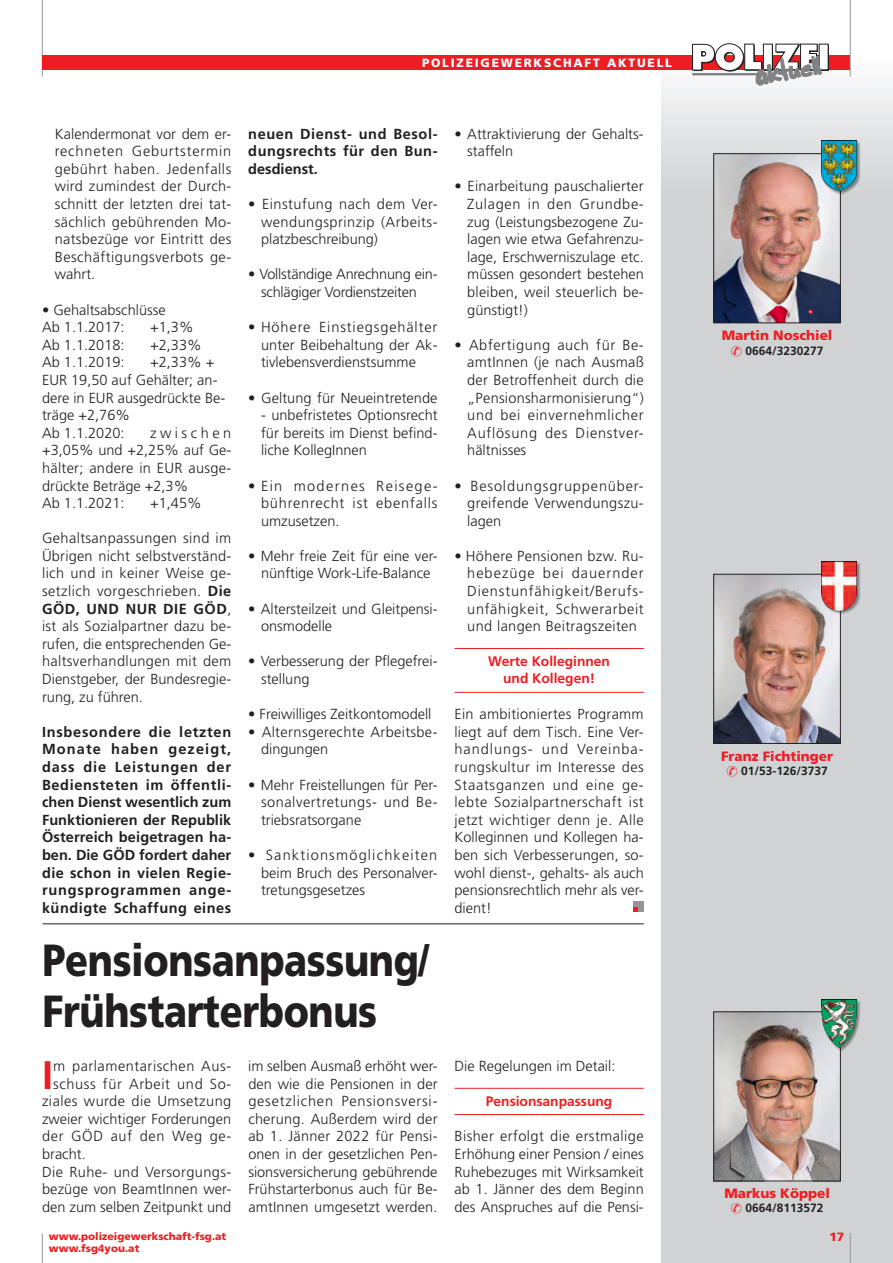
<style>
.page{position:relative;width:893px;height:1263px;background:#fff}
.page>*{position:absolute;margin:0;border:0;box-sizing:border-box;transform-origin:0 0}
.t1{font:900 45px/51px "Frutiger";letter-spacing:-.01em;color:#231f20;scale:.84 1}
.t2{font:700 39.75px "Frutiger";color:#ee1d23}
.t3{font:300 14.55px/17.5px "Frutiger";color:#231f20;text-align:justify}
.t4{font:700 14.55px/17.5px "Frutiger";letter-spacing:.035em;color:#231f20;text-align:justify}
.t5{font:300 14.55px "Frutiger";letter-spacing:.03em;color:#231f20}
.t6{font:300 14.55px/17.5px "Frutiger";letter-spacing:.025em;color:#231f20}
.t7{font:300 14.55px "Frutiger";letter-spacing:.035em;color:#231f20}
.t8{font:300 14.55px "Frutiger";letter-spacing:.04em;color:#231f20}
.t9{font:300 14.55px "Frutiger";letter-spacing:.045em;color:#231f20}
.t10{font:700 13.8px/17.5px "Frutiger";color:#ee1d23;text-align:center}
.t11{font:900 13.5px "Frutiger";color:#ee1d23}
.t12{font:700 12px "Frutiger";color:#231f20}
.t13{font:900 12px "Frutiger";letter-spacing:.15em;color:#fff}
.t14{font:900 12px "Frutiger";color:#ee1d23}
.t15{font:900 10.5px/12px "Frutiger";color:#ee1d23}
.s1{font-weight:700}
</style>
<div class="page">
<hr style="left:42px;top:1233px;width:1px;height:30px;background:#939598">
<div style="left:661px;top:55px;width:232px;height:140px;background:linear-gradient(to bottom,#fefefe,#d1d2d4)"></div>
<div style="left:661px;top:195px;width:232px;height:1068px;background:#d1d2d4"></div>
<img style="left:715px;top:155px;width:124px;height:166px">
<div style="left:713px;top:153px;width:128px;height:170px;border:1px solid #231f20"></div>
<img style="left:715px;top:1013px;width:124px;height:166px">
<div style="left:713px;top:1011px;width:128px;height:170px;border:1px solid #231f20"></div>
<img style="left:715px;top:576px;width:124px;height:166px">
<div style="left:713px;top:574px;width:128px;height:170px;border:1px solid #231f20"></div>
<div style="left:821px;top:140px;width:40px;height:55px;background:#231f20;opacity:.5"></div>
<img style="left:821px;top:140px;width:35px;height:51px">
<div style="left:821px;top:999px;width:40px;height:53px;background:#231f20;opacity:.5"></div>
<img style="left:821px;top:999px;width:35px;height:48px">
<div style="left:821px;top:561px;width:40px;height:54px;background:#231f20;opacity:.5"></div>
<img style="left:821px;top:562px;width:35px;height:49px">
<hr style="left:42px;top:0;width:1px;height:77px;background:#939598">
<div style="left:42px;top:55px;width:808px;height:15px;background:#ee1d23"></div>
<div style="left:820px;top:45px;width:9px;height:26px;background:#231f20"></div>
<div style="left:819px;top:44px;width:9px;height:26px;background:#fff"></div>
<svg style="left:692px;top:43px;width:130px;height:42px"></svg>
<hr style="left:850px;top:0;width:1px;height:77px;background:#939598">
<hr style="left:850px;top:1233px;width:1px;height:30px;background:#939598">
<hr style="left:455px;top:648px;width:189px;height:1px;background:#ee1d23">
<hr style="left:455px;top:692px;width:189px;height:1px;background:#ee1d23">
<hr style="left:455px;top:1088px;width:189px;height:1px;background:#ee1d23">
<hr style="left:455px;top:1114px;width:189px;height:1px;background:#ee1d23">
<hr style="left:43px;top:923px;width:601px;height:1px;background:#231f20">
<div style="left:633px;top:901px;width:11px;height:11px;background:#939598"></div>
<svg style="left:633px;top:907px;width:5px;height:5px"></svg>
<p class="t13" style="left:422px;top:56px;width:251px">POLIZEIGEWERKSCHAFT AKTUELL</p>
<p class="t3" style="left:55px;top:125px;width:178px">Kalendermonat vor dem er&shy;rechneten Geburtstermin gebührt haben. Jedenfalls wird zumindest der Durch&shy;schnitt der letzten drei tat&shy;sächlich gebührenden Mo&shy;natsbezüge vor Eintritt des Beschäftigungsverbots ge&shy;wahrt.</p>
<p class="t3" style="left:42px;top:301px;width:125px">• Gehaltsabschlüsse<br>Ab 1.1.2017:</p>
<p class="t3" style="left:150px;top:319px;width:45px">+1,3%</p>
<p class="t3" style="left:42px;top:336px;width:84px">Ab 1.1.2018:</p>
<p class="t3" style="left:150px;top:336px;width:53px">+2,33%</p>
<p class="t3" style="left:42px;top:354px;width:84px">Ab 1.1.2019:</p>
<p class="t3" style="left:42px;top:354px;width:185px;text-align:left;text-indent:108px">+2,33% +<br>EUR 19,50 auf Gehälter; an&shy;dere in EUR ausgedrückte Be&shy;träge +2,76%<br>Ab 1.1.2020:</p>
<p class="t3" style="left:42px;top:424px;width:191px;text-align:left;text-indent:108px">zwischen +3,05% und +2,25% auf Ge&shy;hälter; andere in EUR ausge&shy;drückte Beträge +2,3%<br>Ab 1.1.2021:</p>
<p class="t3" style="left:150px;top:494px;width:53px">+1,45%</p>
<p class="t3" style="left:42px;top:530px;width:191px">Gehaltsanpassungen sind im Übrigen nicht selbstverständ&shy;lich und in keiner Weise ge&shy;setzlich vorgeschrieben. <span class="s1">Die GÖD, UND NUR DIE GÖD</span>, ist als Sozialpartner dazu be&shy;rufen, die entsprechenden Ge&shy;haltsverhandlungen mit dem Dienstgeber, der Bundesregie&shy;rung, zu führen.</p>
<p class="t4" style="left:42px;top:723px;width:191px">Insbesondere die letzten Monate haben gezeigt, dass die Leistungen der Bediensteten im öffentli&shy;chen Dienst wesentlich zum Funktionieren der Republik Österreich beigetragen ha&shy;ben. Die GÖD fordert daher die schon in vielen Regie&shy;rungsprogrammen ange&shy;kündigte Schaffung eines</p>
<p class="t4" style="left:248px;top:125px;width:191px">neuen Dienst- und Besol&shy;dungsrechts für den Bun&shy;desdienst.</p>
<p class="t3" style="left:261px;top:195px;width:178px;text-indent:-13px">• Einstufung nach dem Ver&shy;wendungsprinzip (Arbeits&shy;platzbeschreibung)</p>
<p class="t3" style="left:248px;top:266px;width:191px;text-align:center">• Vollständige Anrechnung ein&shy;schlägiger Vordienstzeiten</p>
<p class="t3" style="left:261px;top:319px;width:178px;text-indent:-13px">• Höhere Einstiegsgehälter unter Beibehaltung der Ak&shy;tivlebensverdienstsumme</p>
<p class="t3" style="left:248px;top:389px;width:191px">• Geltung für Neueintretende</p>
<p class="t3" style="left:261px;top:407px;width:178px">- unbefristetes Optionsrecht für bereits im Dienst befind&shy;liche KollegInnen</p>
<p class="t3" style="left:261px;top:477px;width:178px;text-indent:-13px">• Ein modernes Reisege&shy;bührenrecht ist ebenfalls umzusetzen.</p>
<p class="t3" style="left:248px;top:547px;width:191px;text-align:center">• Mehr freie Zeit für eine ver&shy;nünftige Work-Life-Balance</p>
<p class="t3" style="left:261px;top:600px;width:178px;text-indent:-13px">• Altersteilzeit und Gleitpensi&shy;onsmodelle</p>
<p class="t3" style="left:261px;top:653px;width:178px;text-indent:-13px">• Verbesserung der Pflegefrei&shy;stellung</p>
<p class="t3" style="left:248px;top:706px;width:185px">• Freiwilliges Zeitkontomodell</p>
<p class="t6" style="left:261px;top:723px;width:178px;text-indent:-13px">• Alternsgerechte Arbeitsbe&shy;dingungen</p>
<p class="t3" style="left:261px;top:776px;width:178px;text-indent:-13px">• Mehr Freistellungen für Per&shy;sonalvertretungs- und Be&shy;triebsratsorgane</p>
<p class="t3" style="left:261px;top:846px;width:178px;text-indent:-13px">• Sanktionsmöglichkeiten beim Bruch des Personalver&shy;tretungsgesetzes</p>
<p class="t3" style="left:467px;top:125px;width:178px;text-indent:-13px">• Attraktivierung der Gehalts&shy;staffeln</p>
<p class="t3" style="left:467px;top:178px;width:178px;text-indent:-13px">• Einarbeitung pauschalierter Zulagen in den Grundbe&shy;zug (Leistungsbezogene Zu&shy;lagen wie etwa Gefahrenzu&shy;lage, Erschwerniszulage etc. müssen gesondert bestehen bleiben, weil steuerlich be&shy;günstigt!)</p>
<p class="t3" style="left:467px;top:336px;width:178px;text-indent:-13px">• Abfertigung auch für Be&shy;amtInnen (je nach Ausmaß der Betroffenheit durch die „Pensionsharmonisierung“) und bei einvernehmlicher Auflösung des Dienstver&shy;hältnisses</p>
<p class="t3" style="left:467px;top:477px;width:178px;text-indent:-13px">• Besoldungsgruppenüber&shy;greifende Verwendungszu&shy;lagen</p>
<p class="t3" style="left:467px;top:547px;width:178px;text-indent:-13px">• Höhere Pensionen bzw. Ru&shy;hebezüge bei dauernder Dienstunfähigkeit/Berufs&shy;unfähigkeit, Schwerarbeit und langen Beitragszeiten</p>
<p class="t10" style="left:488px;top:652px;width:123px">Werte Kolleginnen und Kollegen!</p>
<p class="t3" style="left:455px;top:706px;width:191px">Ein ambitioniertes Programm liegt auf dem Tisch. Eine Ver&shy;handlungs- und Vereinba&shy;rungskultur im Interesse des Staatsganzen und eine ge&shy;lebte Sozialpartnerschaft ist jetzt wichtiger denn je. Alle Kolleginnen und Kollegen ha&shy;ben sich Verbesserungen, so&shy;wohl dienst-, gehalts- als auch pensionsrechtlich mehr als ver&shy;dient!</p>
<h1 class="t1" style="left:43px;top:935px;width:462px">Pensionsanpassung/<br>Frühstarterbonus</h1>
<h2 class="t2" style="left:42px;top:1051px;width:13px">I</h2>
<p class="t7" style="left:53px;top:1058px;width:180px">m parlamentarischen Aus-</p>
<p class="t8" style="left:53px;top:1075px;width:180px">schuss für Arbeit und So-</p>
<p class="t5" style="left:42px;top:1093px;width:191px">ziales wurde die Umsetzung</p>
<p class="t3" style="left:42px;top:1110px;width:191px">zweier wichtiger Forderungen</p>
<p class="t9" style="left:42px;top:1128px;width:191px">der GÖD auf den Weg ge-</p>
<p class="t3" style="left:42px;top:1145px;width:45px">bracht.</p>
<p class="t5" style="left:42px;top:1163px;width:191px">Die Ruhe- und Versorgungs-</p>
<p class="t3" style="left:42px;top:1181px;width:191px">bezüge von BeamtInnen wer-</p>
<p class="t3" style="left:42px;top:1198px;width:191px">den zum selben Zeitpunkt und</p>
<p class="t15" style="left:49px;top:1230px;width:179px">www.polizeigewerkschaft-fsg.at www.fsg4you.at</p>
<p class="t3" style="left:248px;top:1057px;width:191px">im selben Ausmaß erhöht wer&shy;den wie die Pensionen in der gesetzlichen Pensionsversi&shy;cherung. Außerdem wird der ab 1. Jänner 2022 für Pensi&shy;onen in der gesetzlichen Pen&shy;sionsversicherung gebührende Frühstarterbonus auch für Be&shy;amtInnen umgesetzt werden.</p>
<p class="t3" style="left:455px;top:1057px;width:162px">Die Regelungen im Detail:</p>
<p class="t10" style="left:486px;top:1092px;width:128px">Pensionsanpassung</p>
<p class="t3" style="left:455px;top:1128px;width:191px">Bisher erfolgt die erstmalige Erhöhung einer Pension / eines Ruhebezuges mit Wirksamkeit ab 1. Jänner des dem Beginn des Anspruches auf die Pensi-</p>
<p class="t11" style="left:722px;top:327px;width:112px">Martin Noschiel</p>
<p class="t12" style="left:745px;top:343px;width:80px">0664/3230277</p>
<p class="t11" style="left:721px;top:748px;width:114px">Franz Fichtinger</p>
<p class="t12" style="left:741px;top:764px;width:88px">01/53-126/3737</p>
<p class="t11" style="left:724px;top:1185px;width:107px">Markus Köppel</p>
<p class="t12" style="left:745px;top:1201px;width:80px">0664/8113572</p>
<p class="t14" style="left:829px;top:1230px;width:16px">17</p>
</div>
